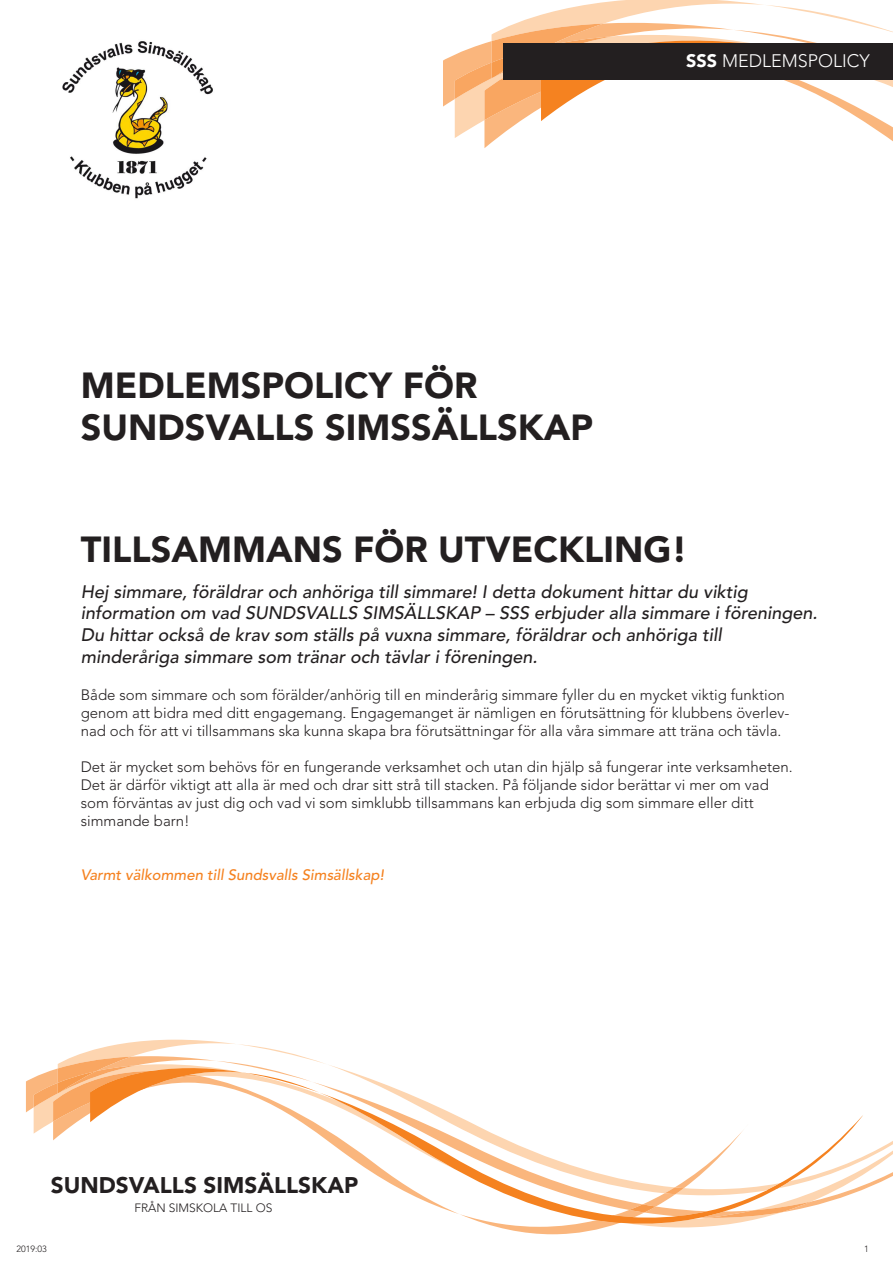
<style>
.page{position:relative;width:893px;height:1263px;background:#fff}
.page>*{position:absolute;margin:0;border:0;box-sizing:border-box;transform-origin:0 0}
.t1{font:900 36px "Avenir";color:#231f20}
.t2{font:900 22.5px "Avenir";color:#231f20}
.t3{font:italic 500 18px/21.6px "Avenir";color:#231f20}
.t4{font:300 18px "Avenir";color:#fff}
.t5{font:300 15px/18px "Avenir";color:#231f20}
.t6{font:italic 500 15px "Avenir";color:#f58220}
.t7{font:300 12px "Avenir";color:#231f20}
.t8{font:300 9px "Avenir";color:#231f20}
.s1{font-weight:900}
</style>
<div class="page">
<svg style="left:443px;top:54px;width:12px;height:84px"></svg>
<svg style="left:455px;top:43px;width:29px;height:95px;background:#fbcba0"></svg>
<svg style="left:514px;top:0;width:303px;height:43px"></svg>
<svg style="left:765px;top:5px;width:128px;height:30px"></svg>
<svg style="left:484px;top:79px;width:409px;height:69px"></svg>
<svg style="left:484px;top:24px;width:224px;height:96px"></svg>
<svg style="left:34px;top:1070px;width:19px;height:63px"></svg>
<svg style="left:748px;top:1195px;width:100px;height:26px"></svg>
<svg style="left:73px;top:1040px;width:820px;height:155px"></svg>
<svg style="left:237px;top:1044px;width:90px;height:20px"></svg>
<svg style="left:766px;top:1181px;width:24px;height:9px"></svg>
<svg style="left:53px;top:1076px;width:406px;height:138px"></svg>
<svg style="left:53px;top:1057px;width:147px;height:64px"></svg>
<svg style="left:459px;top:1124px;width:289px;height:110px"></svg>
<div style="left:503px;top:43px;width:390px;height:36px;background:#231f20"></div>
<img style="left:62px;top:41px;width:151px;height:158px">
<p class="t4" style="left:686px;top:50px;width:185px"><span class="s1">SSS</span> MEDLEMSPOLICY</p>
<p class="t1" style="left:81px;top:364px;width:398px">MEDLEMSPOLICY FÖR</p>
<p class="t1" style="left:81px;top:406px;width:514px">SUNDSVALLS SIMSSÄLLSKAP</p>
<p class="t1" style="left:81px;top:527px;width:608px">TILLSAMMANS FÖR UTVECKLING!</p>
<p class="t3" style="left:81px;top:581px;width:669px">Hej simmare, föräldrar och anhöriga till simmare! I detta dokument hittar du viktig</p>
<p class="t3" style="left:81px;top:603px;width:738px">information om vad SUNDSVALLS SIMSÄLLSKAP – SSS erbjuder alla simmare i föreningen.<br>Du hittar också de krav som ställs på vuxna simmare, föräldrar och anhöriga till</p>
<p class="t3" style="left:81px;top:646px;width:458px">minderåriga simmare som tränar och tävlar i föreningen.</p>
<p class="t5" style="left:81px;top:686px;width:710px">Både som simmare och som förälder/anhörig till en minderårig simmare fyller du en mycket viktig funktion genom att bidra med ditt engagemang. Engagemanget är nämligen en förutsättning för klubbens överlev&shy;nad och för att vi tillsammans ska kunna skapa bra förutsättningar för alla våra simmare att träna och tävla.</p>
<p class="t5" style="left:81px;top:758px;width:713px">Det är mycket som behövs för en fungerande verksamhet och utan din hjälp så fungerar inte verksamheten.</p>
<p class="t5" style="left:81px;top:776px;width:690px">Det är därför viktigt att alla är med och drar sitt strå till stacken. På följande sidor berättar vi mer om vad som förväntas av just dig och vad vi som simklubb tillsammans kan erbjuda dig som simmare eller ditt simmande barn!</p>
<p class="t6" style="left:81px;top:866px;width:305px">Varmt välkommen till Sundsvalls Simsällskap!</p>
<p class="t2" style="left:51px;top:1172px;width:309px">SUNDSVALLS SIMSÄLLSKAP</p>
<p class="t7" style="left:134px;top:1200px;width:140px">FRÅN SIMSKOLA TILL OS</p>
<p class="t8" style="left:16px;top:1243px;width:32px">2019:03</p>
<p class="t8" style="left:864px;top:1243px;width:6px">1</p>
</div>
